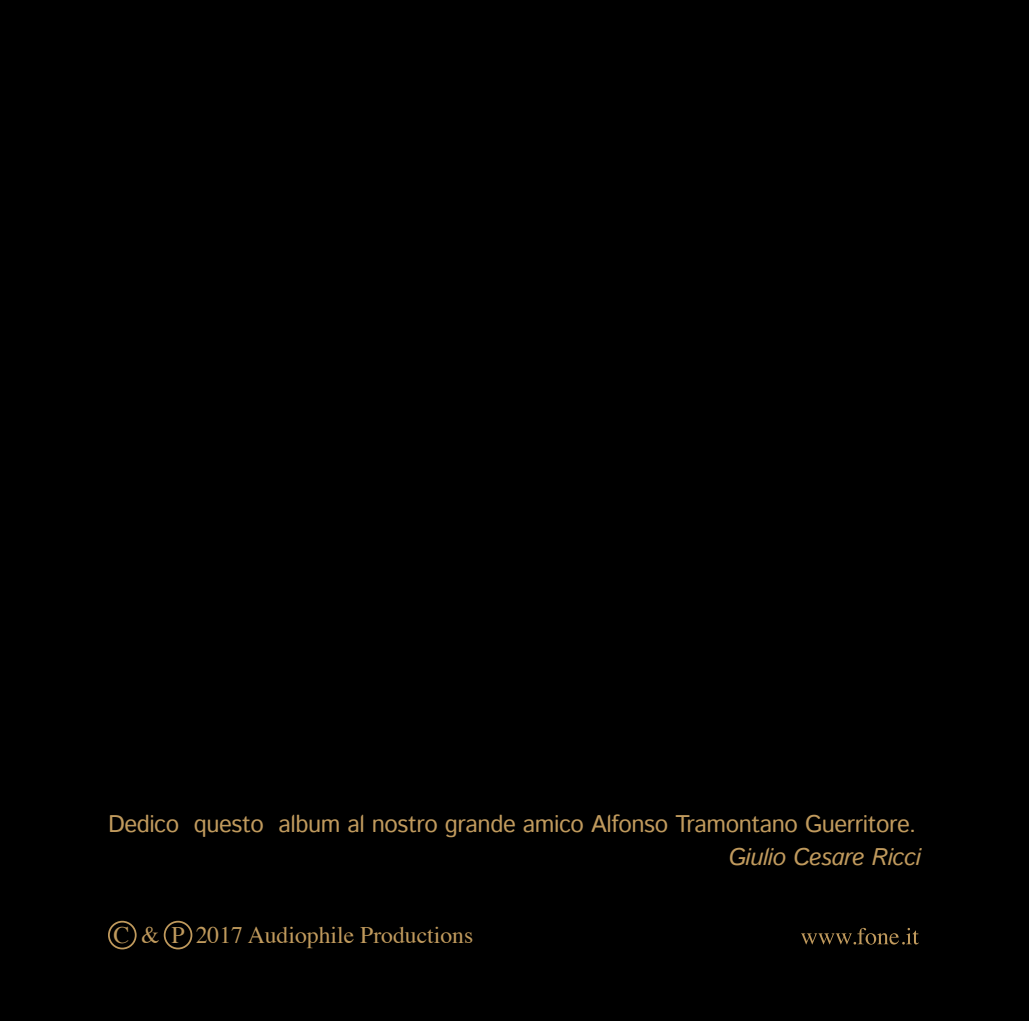
<style>
.page{position:relative;width:1029px;height:1021px;background:#fff}
.page>*{position:absolute;margin:0;border:0;box-sizing:border-box;transform-origin:0 0}
.t1{font:24px "Istok Web";letter-spacing:-.02em;color:#c09a5d}
.t2{font:italic 24px "Istok Web";letter-spacing:-.02em;color:#c09a5d}
.t3{font:23.7px "Times";color:#c09a5d}
</style>
<div class="page">
<div style="left:0;top:0;width:1029px;height:1020px;background:#000"></div>
<svg style="left:801px;top:927px;width:118px;height:17px"></svg>
<div style="left:108px;top:920px;width:29px;height:29px;border:2px solid #c09a5d;border-radius:50%"></div>
<div style="left:164px;top:920px;width:28px;height:29px;border:2px solid #c09a5d;border-radius:50%"></div>
<p class="t1" style="left:108px;top:807px;width:810px">Dedico questo album al nostro grande amico Alfonso Tramontano Guerritore.</p>
<p class="t2" style="left:729px;top:840px;width:194px">Giulio Cesare Ricci</p>
<p class="t3" style="left:114px;top:913px;width:361px">C &amp; P 2017 Audiophile Productions</p>
</div>
